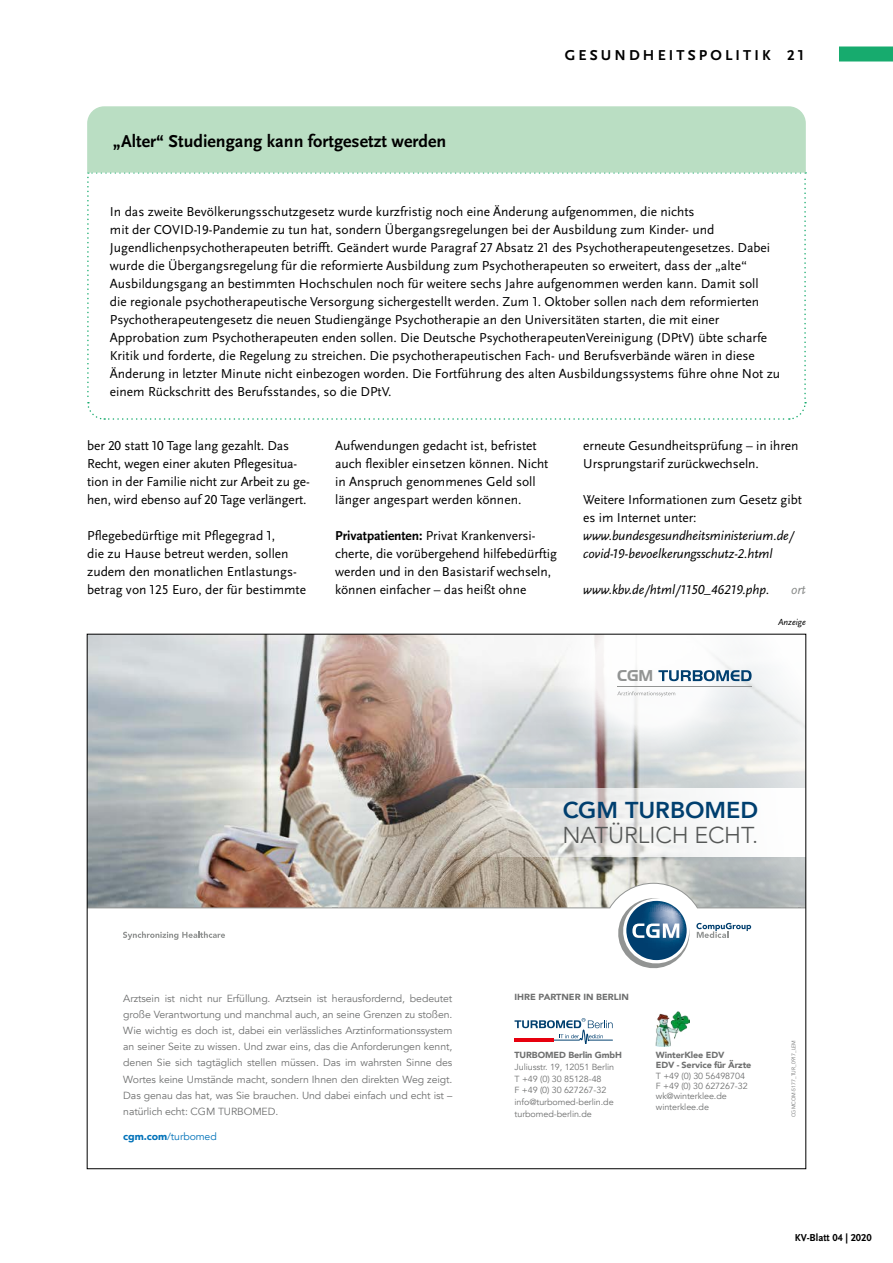
<style>
.page{position:relative;width:893px;height:1263px;background:#fff}
.page>*{position:absolute;margin:0;border:0;box-sizing:border-box;transform-origin:0 0}
.t1{font:300 22.95px "Avenir";letter-spacing:-.005em;color:#555756}
.t2{font:800 22.95px "Avenir";color:#003f6f}
.t3{font:700 18px "Scala Sans Pro";color:#000}
.t4{font:700 16.35px "Handel Gothic Com";color:#929493}
.t5{font:700 15px "Scala Sans Pro";letter-spacing:.21em;color:#000}
.t6{font:13.5px/18px "Scala Sans Pro";color:#000}
.t7{font:italic 13.5px/18px "Scala Sans Pro";letter-spacing:-.005em;color:#000}
.t8{font:italic 13.5px "Scala Sans Pro";color:#898b8a}
.t9{font:700 10.5px "Scala Sans Pro";color:#000}
.t10{font:10.35px/16.2px "Avenir";letter-spacing:-.01em;color:#6f7070;text-align:justify}
.t11{font:10.35px "Avenir";letter-spacing:-.01em;color:#0072b9}
.t12{font:italic 9px "Scala Sans Pro";color:#000}
.t13{font:8.85px/11.9px "Avenir";letter-spacing:-.01em;color:#6f7070}
.t14{font:900 8.85px/10.4px "Avenir";letter-spacing:-.01em;color:#6f7070}
.t15{font:900 8.85px "Avenir";letter-spacing:-.01em;color:#6f7070;scale:1.04 1}
.t16{font:5.4px "Avenir";color:#6f7070;scale:.96 1}
.s1{font-weight:700}
.s2{font-style:normal}
.s3{font-weight:900}
</style>
<div class="page">
<svg style="left:87px;top:172px;width:720px;height:248px"></svg>
<div style="left:87px;top:106px;width:719px;height:67px;background:#badec3"></div>
<img style="left:89px;top:636px;width:715px;height:247px">
<svg style="left:449px;top:636px;width:355px;height:135px"></svg>
<hr style="left:617px;top:686px;width:135px;height:1px;background:#929493">
<svg style="left:617px;top:691px;width:58px;height:5px"></svg>
<svg style="left:658px;top:670px;width:94px;height:11px"></svg>
<svg style="left:89px;top:883px;width:715px;height:86px"></svg>
<div style="left:358px;top:924px;width:115px;height:20px;background:#fff"></div>
<svg style="left:449px;top:789px;width:355px;height:68px"></svg>
<svg style="left:514px;top:1018px;width:99px;height:26px"></svg>
<hr style="left:514px;top:1038px;width:40px;height:4px;background:#e7000e">
<img style="left:656px;top:1011px;width:34px;height:35px">
<div style="left:839px;top:47px;width:54px;height:15px;background:#17ab6e"></div>
<h2 class="t3" style="left:113px;top:130px;width:335px">„Alter“ Studiengang kann fortgesetzt werden</h2>
<p class="t5" style="left:565px;top:46px;width:241px">GESUNDHEITSPOLITIK 21</p>
<p class="t6" style="left:110px;top:203px;width:672px">In das zweite Bevölkerungsschutzgesetz wurde kurzfristig noch eine Änderung aufgenommen, die nichts<br>mit der COVID-19-Pandemie zu tun hat, sondern Übergangsregelungen bei der Ausbildung zum Kinder- und Jugendlichenpsychotherapeuten betrifft. Geändert wurde Paragraf 27 Absatz 21 des Psychotherapeutengesetzes. Dabei wurde die Übergangsregelung für die reformierte Ausbildung zum Psychotherapeuten so erweitert, dass der „alte“ Ausbildungsgang an bestimmten Hochschulen noch für weitere sechs Jahre aufgenommen werden kann. Damit soll<br>die regionale psychotherapeutische Versorgung sichergestellt werden. Zum 1. Oktober sollen nach dem reformierten Psychotherapeutengesetz die neuen Studiengänge Psychotherapie an den Universitäten starten, die mit einer Approbation zum Psychotherapeuten enden sollen. Die Deutsche PsychotherapeutenVereinigung (DPtV) übte scharfe Kritik und forderte, die Regelung zu streichen. Die psychotherapeutischen Fach- und Berufsverbände wären in diese Änderung in letzter Minute nicht einbezogen worden. Die Fortführung des alten Ausbildungssystems führe ohne Not zu einem Rückschritt des Berufsstandes, so die DPtV.</p>
<p class="t6" style="left:87px;top:437px;width:224px">ber 20 statt 10 Tage lang gezahlt. Das Recht, wegen einer akuten Pflegesitua&shy;tion in der Familie nicht zur Arbeit zu ge&shy;hen, wird ebenso auf 20 Tage verlängert.</p>
<p class="t6" style="left:87px;top:527px;width:220px">Pflegebedürftige mit Pflegegrad 1,<br>die zu Hause betreut werden, sollen zudem den monatlichen Entlastungs&shy;betrag von 125 Euro, der für bestimmte</p>
<p class="t6" style="left:335px;top:437px;width:215px">Aufwendungen gedacht ist, befristet auch flexibler einsetzen können. Nicht in Anspruch genommenes Geld soll länger angespart werden können.</p>
<p class="t6" style="left:335px;top:527px;width:223px"><span class="s1">Privatpatienten:</span> Privat Krankenversi&shy;cherte, die vorübergehend hilfebedürftig werden und in den Basistarif wechseln, können einfacher – das heißt ohne</p>
<p class="t6" style="left:583px;top:437px;width:217px">erneute Gesundheitsprüfung – in ihren<br>Ursprungstarif zurückwechseln.</p>
<p class="t6" style="left:583px;top:491px;width:220px">Weitere Informationen zum Gesetz gibt es im Internet unter:</p>
<p class="t7" style="left:583px;top:527px;width:213px">www.bundesgesundheitsministerium.de/ covid-19-bevoelkerungsschutz-2.html</p>
<p class="t7" style="left:583px;top:581px;width:188px">www.kbv.de/html/1150_46219.php<span class="s2">.</span></p>
<p class="t8" style="left:791px;top:582px;width:16px">ort</p>
<p class="t4" style="left:617px;top:666px;width:38px">CGM</p>
<p class="t12" style="left:778px;top:617px;width:29px">Anzeige</p>
<h1 class="t2" style="left:563px;top:792px;width:197px">CGM TURBOMED</h1>
<h1 class="t1" style="left:562px;top:821px;width:197px">NATÜRLICH ECHT.</h1>
<p class="t10" style="left:123px;top:990px;width:331px">Arztsein ist nicht nur Erfüllung. Arztsein ist herausfordernd, bedeutet große Verantwortung und manchmal auch, an seine Grenzen zu stoßen.<br>Wie wichtig es doch ist, dabei ein verlässliches Arztinformationssystem an seiner Seite zu wissen. Und zwar eins, das die Anforderungen kennt, denen Sie sich tagtäglich stellen müssen. Das im wahrsten Sinne des Wortes keine Umstände macht, sondern Ihnen den direkten Weg zeigt.<br>Das genau das hat, was Sie brauchen. Und dabei einfach und echt ist – natürlich echt: CGM TURBOMED.</p>
<p class="t11" style="left:123px;top:1130px;width:95px"><span class="s3">cgm.com</span>/turbomed</p>
<p class="t15" style="left:514px;top:989px;width:111px">IHRE PARTNER IN BERLIN</p>
<p class="t14" style="left:514px;top:1050px;width:109px">TURBOMED Berlin GmbH</p>
<p class="t13" style="left:514px;top:1061px;width:101px">Juliusstr. 19, 12051 Berlin<br>T +49 (0) 30 85128-48<br>F +49 (0) 30 627267-32 info@turbomed-berlin.de turbomed-berlin.de</p>
<p class="t14" style="left:656px;top:1050px;width:97px">WinterKlee EDV<br>EDV - Service für Ärzte</p>
<p class="t13" style="left:656px;top:1071px;width:93px;line-height:10.4px">T +49 (0) 30 56498704<br>F +49 (0) 30 627267-32 wk@winterklee.de winterklee.de</p>
<p class="t16" style="left:790px;top:1117px;width:82px;rotate:-90deg">CGMCOM-5177_TUR_0917_LEM</p>
<p class="t9" style="left:795px;top:1231px;width:78px">KV-Blatt 04 | 2020</p>
</div>
